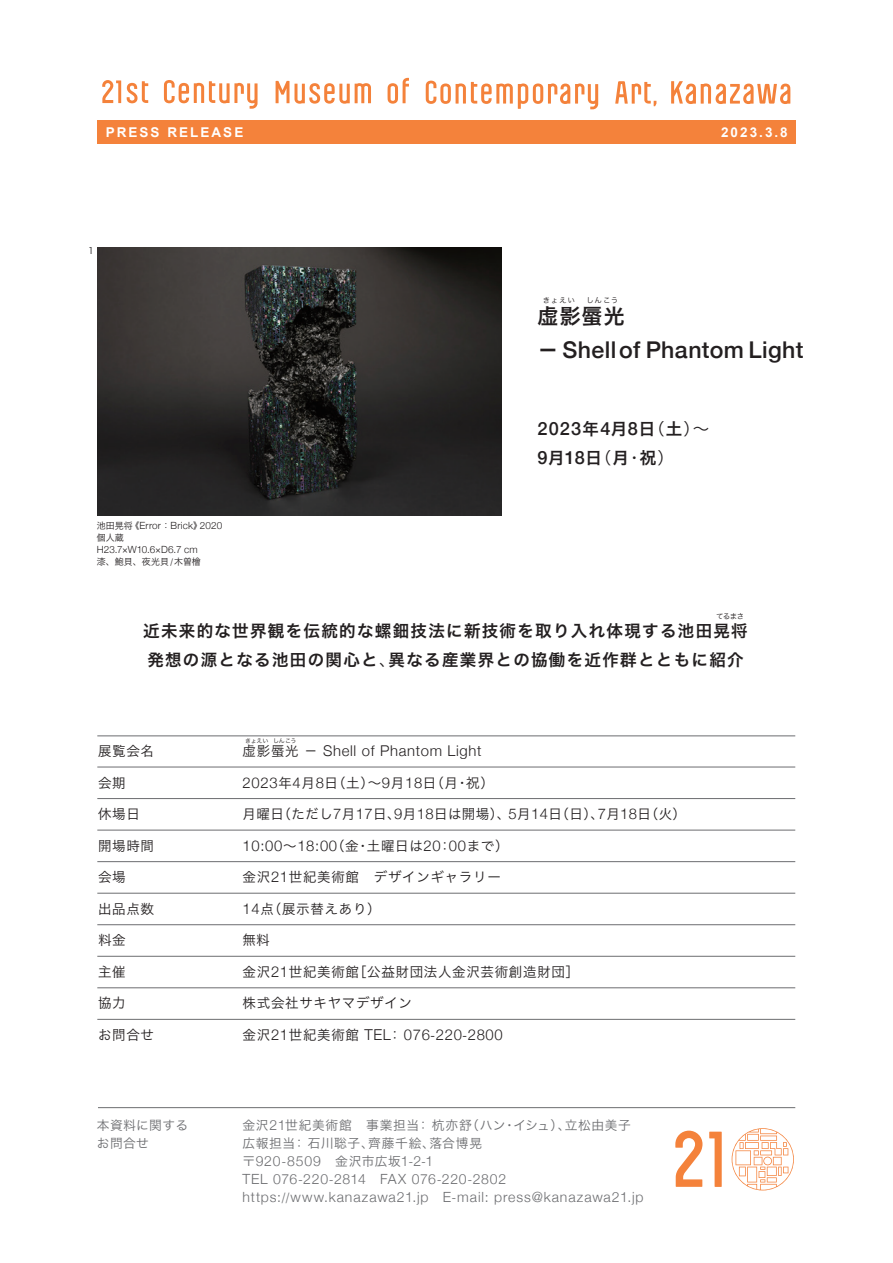
<style>
.page{position:relative;width:893px;height:1263px;background:#fff}
.page>*{position:absolute;margin:0;border:0;box-sizing:border-box;transform-origin:0 0}
.t1{font:500 23.1px "Helvetica Neue";letter-spacing:.02em;color:#231f20}
.t2{font:21px "Hira Kaku Pro W6";color:#231f20}
.t3{font:500 18.15px "Helvetica Neue";color:#231f20}
.t4{font:16.5px/28.5px "Hira Kaku Pro W6";letter-spacing:.08em;color:#231f20}
.t5{font:300 15px "Helvetica Neue";letter-spacing:.045em;color:#231f20}
.t6{font:300 14.85px "Helvetica Neue";letter-spacing:.045em;color:#231f20}
.t7{font:300 14.1px/18px "Helvetica Neue";letter-spacing:.065em;color:#6c6d70}
.t8{font:13.65px "Hira Kaku Pro W3";letter-spacing:.05em;color:#231f20}
.t9{font:13.5px "Hira Kaku Pro W3";letter-spacing:.05em;color:#231f20}
.t10{font:13.5px "Hira Kaku Pro W3";letter-spacing:.03em;color:#231f20}
.t11{font:700 13.5px "Arial";letter-spacing:.15em;color:#fff}
.t12{font:12.75px/18px "Hira Kaku Pro W3";letter-spacing:.045em;color:#6c6d70}
.t13{font:12.75px/18px "Hira Kaku Pro W3";letter-spacing:.025em;color:#6c6d70}
.t14{font:300 9.9px "Helvetica Neue";letter-spacing:.015em;color:#231f20}
.t15{font:9px "Hira Kaku Pro W3";color:#231f20}
.t16{font:7.5px "Hira Kaku Pro W3";letter-spacing:.055em;color:#231f20}
.t17{font:6px "Hira Kaku Pro W3";letter-spacing:-.015em;color:#231f20}
.s1{font-family:"Hira Kaku Pro W6";font-weight:400;font-size:21px}
.s2{font-family:"Hira Kaku Pro W6";font-weight:400;font-size:16.5px}
.s3{font-family:"Hira Kaku Pro W3";font-weight:400;font-size:16.5px}
.s4{font-family:"Helvetica Neue";font-weight:500;font-size:18.15px}
.s5{font-family:"Hira Kaku Pro W3"}
.s6{font-family:"Hira Kaku Pro W3";font-weight:400;font-size:9px}
.s7{font-family:"Helvetica";font-weight:300}
.s8{font-family:"Hira Kaku Pro W3";font-weight:400;font-size:13.5px}
.s9{font-family:"Helvetica Neue";font-weight:300;font-size:14.85px}
.s10{font-family:"Helvetica Neue";font-weight:300;font-size:15px}
.s11{font-family:"Hira Kaku Pro W3";font-weight:400;font-size:13.65px}
.s12{font-family:"Helvetica";font-size:13.65px}
.s13{font-family:"Helvetica Neue";font-weight:300;font-size:14.1px}
.s14{font-family:"Hira Kaku Pro W3";font-weight:400;font-size:12.75px}
.s15{font-family:"Helvetica";font-size:12.75px}
</style>
<div class="page">
<div style="left:97px;top:120px;width:699px;height:24px;background:#f4823b"></div>
<svg style="left:102px;top:80px;width:19px;height:23px"></svg>
<svg style="left:164px;top:80px;width:94px;height:29px"></svg>
<svg style="left:127px;top:81px;width:21px;height:22px"></svg>
<svg style="left:388px;top:78px;width:21px;height:26px"></svg>
<svg style="left:276px;top:81px;width:95px;height:23px"></svg>
<svg style="left:615px;top:81px;width:41px;height:25px"></svg>
<svg style="left:426px;top:81px;width:172px;height:28px"></svg>
<svg style="left:671px;top:81px;width:119px;height:23px"></svg>
<svg style="left:709px;top:1132px;width:13px;height:55px"></svg>
<svg style="left:732px;top:1128px;width:62px;height:62px"></svg>
<svg style="left:675px;top:1130px;width:27px;height:57px"></svg>
<hr style="left:98px;top:1107px;width:697px;height:1px;background:#6c6d70">
<hr style="left:97px;top:735px;width:698px;height:1px;background:#6c6d70">
<hr style="left:97px;top:767px;width:698px;height:1px;background:#6c6d70">
<hr style="left:97px;top:893px;width:698px;height:1px;background:#6c6d70">
<hr style="left:97px;top:924px;width:698px;height:1px;background:#6c6d70">
<hr style="left:97px;top:956px;width:698px;height:1px;background:#6c6d70">
<hr style="left:97px;top:987px;width:698px;height:1px;background:#6c6d70">
<hr style="left:97px;top:1019px;width:698px;height:1px;background:#6c6d70">
<hr style="left:97px;top:798px;width:698px;height:1px;background:#6c6d70">
<hr style="left:97px;top:830px;width:698px;height:1px;background:#6c6d70">
<hr style="left:97px;top:861px;width:698px;height:1px;background:#6c6d70">
<img style="left:97px;top:247px;width:404px;height:269px">
<p class="t11" style="left:106px;top:125px;width:139px">PRESS RELEASE</p>
<p class="t11" style="left:721px;top:125px;width:68px">2023.3.8</p>
<p class="t15" style="left:88px;top:243px;width:7px">1</p>
<p class="t16" style="left:543px;top:293px;width:34px">きょえい</p>
<p class="t16" style="left:586px;top:293px;width:33px">しんこう</p>
<h2 class="t2" style="left:537px;top:297px;width:89px">虚影蜃光</h2>
<h1 class="t1" style="left:537px;top:332px;width:268px"><span class="s1">－</span> Shellof Phantom Light</h1>
<p class="t3" style="left:537px;top:414px;width:173px">2023<span class="s2">年</span>4<span class="s2">月</span>8<span class="s2">日</span><span class="s3">（</span><span class="s2">土</span><span class="s3">）～</span></p>
<p class="t4" style="left:537px;top:443px;width:138px"><span class="s4">9</span>月<span class="s4">18</span>日<span class="s5">（</span>月<span class="s5">・</span>祝<span class="s5">）</span></p>
<p class="t14" style="left:97px;top:518px;width:127px"><span class="s6">池田晃将《</span>Error <span class="s6">：</span>Brick<span class="s6">》</span>2020</p>
<p class="t15" style="left:97px;top:530px;width:29px">個人蔵</p>
<p class="t14" style="left:97px;top:542px;width:103px">H23.7<span class="s6">×</span>W10.6<span class="s6">×</span>D6.7 cm</p>
<p class="t15" style="left:97px;top:554px;width:105px">漆、鮑貝、夜光貝<span class="s7">/</span>木曽檜</p>
<p class="t16" style="left:716px;top:610px;width:30px">てるまさ</p>
<p class="t4" style="left:143px;top:616px;width:606px">近未来的な世界観を伝統的な螺鈿技法に新技術を取り入れ体現する池田晃将発想の源となる池田の関心と<span class="s5">、</span>異なる産業界との協働を近作群とともに紹介</p>
<p class="t17" style="left:245px;top:736px;width:53px">きょえい しんこう</p>
<p class="t9" style="left:98px;top:739px;width:58px">展覧会名</p>
<p class="t6" style="left:243px;top:739px;width:240px"><span class="s8">虚影蜃光－</span> Shell of Phantom Light</p>
<p class="t9" style="left:98px;top:771px;width:29px">会期</p>
<p class="t9" style="left:243px;top:771px;width:253px"><span class="s9">2023</span>年<span class="s9">4</span>月<span class="s9">8</span>日（土）～<span class="s9">9</span>月<span class="s9">18</span>日（月・祝）</p>
<p class="t9" style="left:98px;top:802px;width:43px">休場日</p>
<p class="t10" style="left:243px;top:802px;width:445px">月曜日（ただし<span class="s9">7</span>月<span class="s9">17</span>日、<span class="s9">9</span>月<span class="s9">18</span>日は開場）、<span class="s9">5</span>月<span class="s9">14</span>日（日）、<span class="s9">7</span>月<span class="s9">18</span>日（火）</p>
<p class="t9" style="left:98px;top:834px;width:58px">開場時間</p>
<p class="t6" style="left:243px;top:834px;width:267px">10:00<span class="s8">～</span>18:00<span class="s8">（金・土曜日は</span>20<span class="s8">：</span>00<span class="s8">まで）</span></p>
<p class="t9" style="left:98px;top:865px;width:29px">会場</p>
<p class="t9" style="left:243px;top:865px;width:260px">金沢<span class="s9">21</span>世紀美術館　デザインギャラリー</p>
<p class="t9" style="left:98px;top:897px;width:58px">出品点数</p>
<p class="t9" style="left:243px;top:897px;width:140px"><span class="s9">14</span>点（展示替えあり）</p>
<p class="t9" style="left:98px;top:928px;width:29px">料金</p>
<p class="t9" style="left:243px;top:928px;width:28px">無料</p>
<p class="t8" style="left:98px;top:960px;width:29px">主催</p>
<p class="t8" style="left:243px;top:960px;width:338px">金沢<span class="s10">21</span>世紀美術館［公益財団法人金沢芸術創造財団］</p>
<p class="t8" style="left:98px;top:991px;width:29px">協力</p>
<p class="t8" style="left:243px;top:991px;width:171px">株式会社サキヤマデザイン</p>
<p class="t8" style="left:98px;top:1023px;width:58px">お問合せ</p>
<p class="t5" style="left:243px;top:1022px;width:262px"><span class="s11">金沢</span>21<span class="s11">世紀美術館</span> TEL<span class="s11">：</span> 076<span class="s12">-</span>220<span class="s12">-</span>2800</p>
<p class="t13" style="left:97px;top:1115px;width:93px">本資料に関するお問合せ</p>
<p class="t12" style="left:242px;top:1115px;width:390px">金沢<span class="s13">21</span>世紀美術館　事業担当：杭亦舒（ハン・イシュ）、立松由美子広報担当：石川聡子、齊藤千絵、落合博晃</p>
<p class="t7" style="left:242px;top:1151px;width:403px"><span class="s14">〒</span>920<span class="s15">-</span>8509<span class="s14">　金沢市広坂</span>1<span class="s15">-</span>2<span class="s15">-</span>1<br>TEL 076<span class="s15">-</span>220<span class="s15">-</span>2814 FAX 076<span class="s15">-</span>220<span class="s15">-</span>2802 https:<span class="s15">//</span>www.kanazawa21.jp E<span class="s15">-</span>mail: press@kanazawa21.jp</p>
</div>
